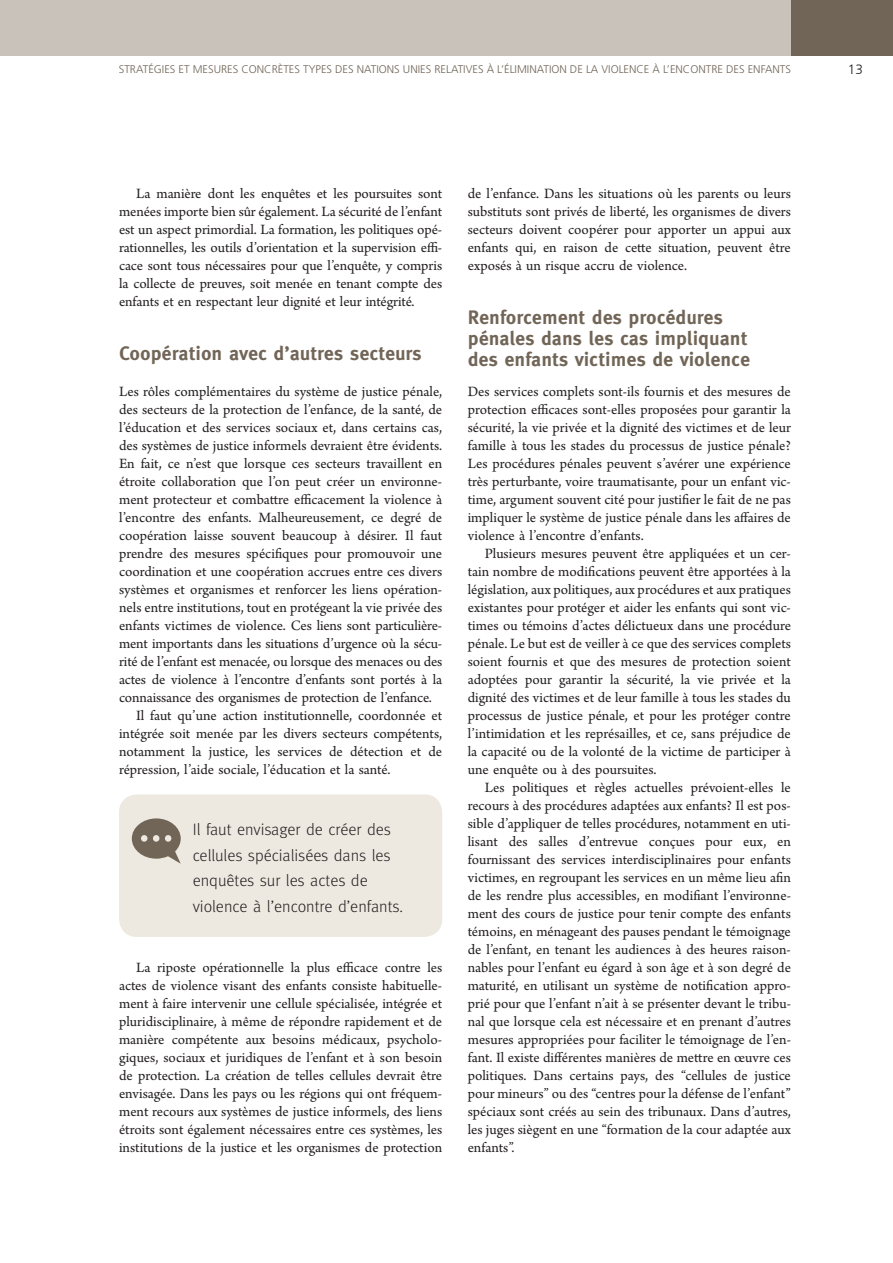
<style>
.page{position:relative;width:893px;height:1263px;background:#fff}
.page>*{position:absolute;margin:0;border:0;box-sizing:border-box;transform-origin:0 0}
.t1{font:700 19.5px/21px "Meta OT";color:#716557}
.t2{font:300 16.5px/25.5px "Meta OT";color:#231f20}
.t3{font:15px/18px "Arno Pro";letter-spacing:-.005em;color:#231f20;text-align:justify}
.t4{font:300 13.5px "Frutiger LT Std";color:#231f20}
.t5{font:300 11.1px "Frutiger LT Std";color:#716557}
</style>
<div class="page">
<div style="left:0;top:0;width:893px;height:55px;background:#c9c2bb"></div>
<div style="left:791px;top:0;width:102px;height:55px;background:#716557"></div>
<div style="left:119px;top:794px;width:323px;height:143px;background:#ede8e0;border-radius:18px"></div>
<svg style="left:132px;top:818px;width:49px;height:46px"></svg>
<p class="t5" style="left:119px;top:63px;width:674px">STRATÉGIES ET MESURES CONCRÈTES TYPES DES NATIONS UNIES RELATIVES À L’ÉLIMINATION DE LA VIOLENCE À L’ENCONTRE DES ENFANTS</p>
<p class="t4" style="left:848px;top:62px;width:17px">13</p>
<p class="t3" style="left:119px;top:185px;width:325px;text-indent:17px">La manière dont les enquêtes et les poursuites sont menées importe bien sûr également. La sécurité de l’enfant est un aspect primordial. La formation, les politiques opé&shy;rationnelles, les outils d’orientation et la supervision effi&shy;cace sont tous nécessaires pour que l’enquête, y compris la collecte de preuves, soit menée en tenant compte des enfants et en respectant leur dignité et leur intégrité.</p>
<h1 class="t1" style="left:119px;top:343px;width:304px">Coopération avec d’autres secteurs</h1>
<p class="t3" style="left:119px;top:383px;width:325px">Les rôles complémentaires du système de justice pénale,</p>
<p class="t3" style="left:119px;top:401px;width:325px">des secteurs de la protection de l’enfance, de la santé, de</p>
<p class="t3" style="left:119px;top:419px;width:325px">l’éducation et des services sociaux et, dans certains cas,</p>
<p class="t3" style="left:119px;top:437px;width:325px">des systèmes de justice informels devraient être évidents.</p>
<p class="t3" style="left:119px;top:455px;width:325px">En fait, ce n’est que lorsque ces secteurs travaillent en</p>
<p class="t3" style="left:119px;top:473px;width:325px">étroite collaboration que l’on peut créer un environne-</p>
<p class="t3" style="left:119px;top:491px;width:325px">ment protecteur et combattre efficacement la violence à</p>
<p class="t3" style="left:119px;top:509px;width:325px">l’encontre des enfants. Malheureusement, ce degré de</p>
<p class="t3" style="left:119px;top:527px;width:325px">coopération laisse souvent beaucoup à désirer. Il faut</p>
<p class="t3" style="left:119px;top:545px;width:325px">prendre des mesures spécifiques pour promouvoir une</p>
<p class="t3" style="left:119px;top:563px;width:325px">coordination et une coopération accrues entre ces divers</p>
<p class="t3" style="left:119px;top:581px;width:325px">systèmes et organismes et renforcer les liens opération-</p>
<p class="t3" style="left:119px;top:599px;width:325px">nels entre institutions, tout en protégeant la vie privée des</p>
<p class="t3" style="left:119px;top:617px;width:325px">enfants victimes de violence. Ces liens sont particulière-</p>
<p class="t3" style="left:119px;top:635px;width:325px">ment importants dans les situations d’urgence où la sécu-</p>
<p class="t3" style="left:119px;top:653px;width:325px">rité de l’enfant est menacée, ou lorsque des menaces ou des</p>
<p class="t3" style="left:119px;top:671px;width:325px">actes de violence à l’encontre d’enfants sont portés à la</p>
<p class="t3" style="left:119px;top:689px;width:314px">connaissance des organismes de protection de l’enfance.</p>
<p class="t3" style="left:136px;top:707px;width:308px">Il faut qu’une action institutionnelle, coordonnée et</p>
<p class="t3" style="left:119px;top:725px;width:325px">intégrée soit menée par les divers secteurs compétents,</p>
<p class="t3" style="left:119px;top:743px;width:325px">notamment la justice, les services de détection et de</p>
<p class="t3" style="left:119px;top:761px;width:273px">répression, l’aide sociale, l’éducation et la santé.</p>
<p class="t2" style="left:193px;top:817px;width:212px">Il faut envisager de créer des cellules spécialisées dans les enquêtes sur les actes de violence à l’encontre d’enfants.</p>
<p class="t3" style="left:119px;top:959px;width:325px;text-indent:17px">La riposte opérationnelle la plus efficace contre les actes de violence visant des enfants consiste habituelle&shy;ment à faire intervenir une cellule spécialisée, intégrée et pluridisciplinaire, à même de répondre rapidement et de manière compétente aux besoins médicaux, psycholo&shy;giques, sociaux et juridiques de l’enfant et à son besoin de protection. La création de telles cellules devrait être envisagée. Dans les pays ou les régions qui ont fréquem&shy;ment recours aux systèmes de justice informels, des liens étroits sont également nécessaires entre ces systèmes, les institutions de la justice et les organismes de protection</p>
<p class="t3" style="left:468px;top:185px;width:325px">de l’enfance. Dans les situations où les parents ou leurs substituts sont privés de liberté, les organismes de divers secteurs doivent coopérer pour apporter un appui aux enfants qui, en raison de cette situation, peuvent être exposés à un risque accru de violence.</p>
<h1 class="t1" style="left:468px;top:307px;width:284px">Renforcement des procédures pénales dans les cas impliquant des enfants victimes de violence</h1>
<p class="t3" style="left:468px;top:383px;width:325px">Des services complets sont-ils fournis et des mesures de protection efficaces sont-elles proposées pour garantir la sécurité, la vie privée et la dignité des victimes et de leur famille à tous les stades du processus de justice pénale?<br>Les procédures pénales peuvent s’avérer une expérience très perturbante, voire traumatisante, pour un enfant vic&shy;time, argument souvent cité pour justifier le fait de ne pas impliquer le système de justice pénale dans les affaires de violence à l’encontre d’enfants.</p>
<p class="t3" style="left:468px;top:545px;width:325px;text-indent:17px">Plusieurs mesures peuvent être appliquées et un cer&shy;tain nombre de modifications peuvent être apportées à la législation, aux politiques, aux procédures et aux pratiques existantes pour protéger et aider les enfants qui sont vic&shy;times ou témoins d’actes délictueux dans une procédure pénale. Le but est de veiller à ce que des services complets soient fournis et que des mesures de protection soient adoptées pour garantir la sécurité, la vie privée et la dignité des victimes et de leur famille à tous les stades du processus de justice pénale, et pour les protéger contre l’intimidation et les représailles, et ce, sans préjudice de la capacité ou de la volonté de la victime de participer à une enquête ou à des poursuites.</p>
<p class="t3" style="left:468px;top:779px;width:325px;text-indent:17px">Les politiques et règles actuelles prévoient-elles le recours à des procédures adaptées aux enfants? Il est pos&shy;sible d’appliquer de telles procédures, notamment en uti&shy;lisant des salles d’entrevue conçues pour eux, en fournissant des services interdisciplinaires pour enfants victimes, en regroupant les services en un même lieu afin de les rendre plus accessibles, en modifiant l’environne&shy;ment des cours de justice pour tenir compte des enfants témoins, en ménageant des pauses pendant le témoignage de l’enfant, en tenant les audiences à des heures raison&shy;nables pour l’enfant eu égard à son âge et à son degré de maturité, en utilisant un système de notification appro&shy;prié pour que l’enfant n’ait à se présenter devant le tribu&shy;nal que lorsque cela est nécessaire et en prenant d’autres mesures appropriées pour faciliter le témoignage de l’en&shy;fant. Il existe différentes manières de mettre en œuvre ces politiques. Dans certains pays, des “cellules de justice pour mineurs” ou des “centres pour la défense de l’enfant” spéciaux sont créés au sein des tribunaux. Dans d’autres, les juges siègent en une “formation de la cour adaptée aux enfants”.</p>
</div>
